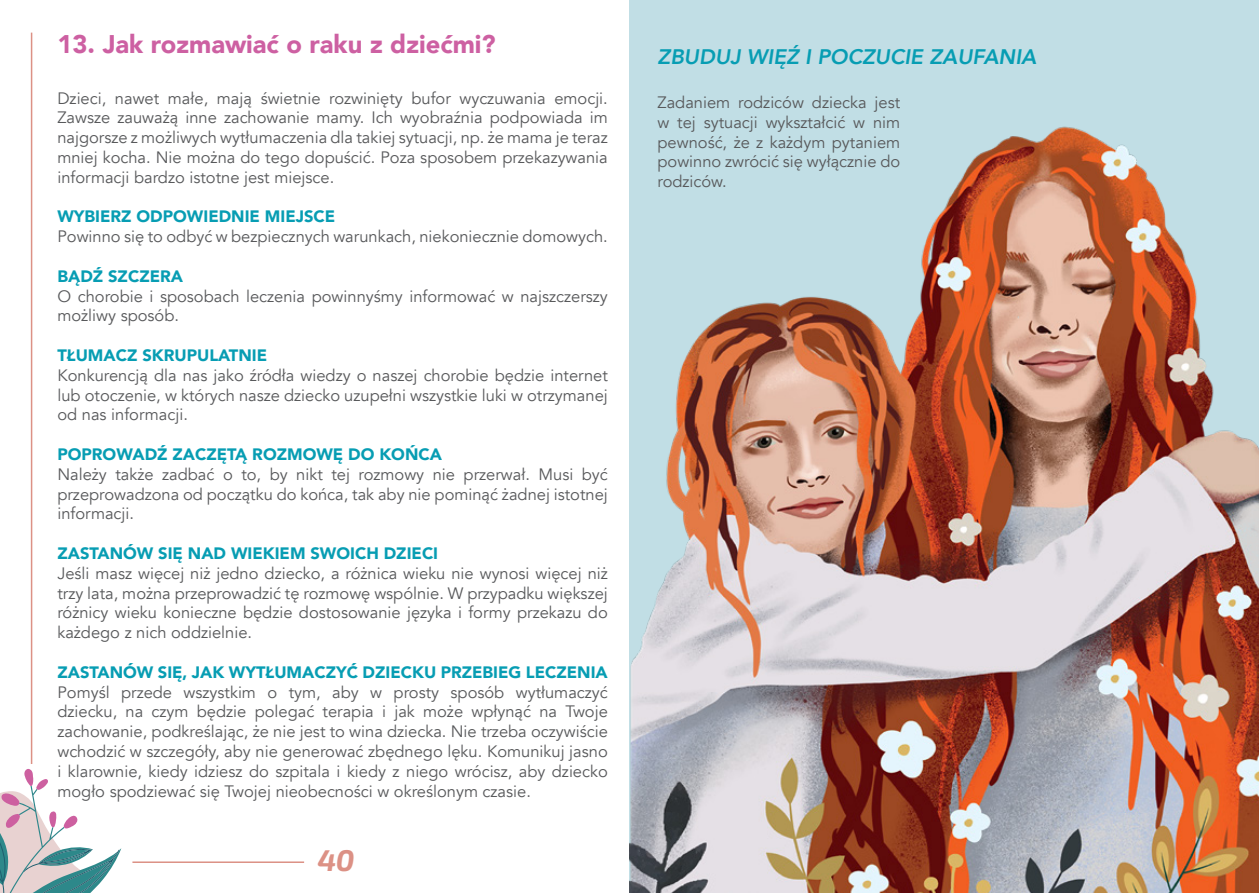
<style>
.page{position:relative;width:1259px;height:893px;background:#fff}
.page>*{position:absolute;margin:0;border:0;box-sizing:border-box;transform-origin:0 0}
.t1{font:italic 700 30px "Exo 2";color:#dc9185}
.t2{font:900 25.5px "Avenir";color:#cd60a2}
.t3{font:italic 800 21px "Avenir";color:#079db3}
.t4{font:16.5px/19.8px "Avenir";color:#58595b;text-align:justify}
.t5{font:900 16.5px "Avenir";color:#079db3}
</style>
<div class="page">
<hr style="left:31px;top:33px;width:1px;height:731px;background:#dc9185">
<hr style="left:132px;top:861px;width:172px;height:2px;background:#dc9185">
<svg style="left:0;top:769px;width:121px;height:124px"></svg>
<div style="left:629px;top:0;width:630px;height:893px;background:#c1dee5"></div>
<img style="left:629px;top:126px;width:630px;height:767px">
<h2 class="t2" style="left:57px;top:22px;width:440px">13. Jak rozmawiać o raku z dziećmi?</h2>
<p class="t4" style="left:57px;top:88px;width:552px">Dzieci, nawet małe, mają świetnie rozwinięty bufor wyczuwania emocji.<br>Zawsze zauważą inne zachowanie mamy. Ich wyobraźnia podpowiada im najgorsze z możliwych wytłumaczenia dla takiej sytuacji, np. że mama je teraz mniej kocha. Nie można do tego dopuścić. Poza sposobem przekazywania informacji bardzo istotne jest miejsce.</p>
<p class="t5" style="left:57px;top:202px;width:279px">WYBIERZ ODPOWIEDNIE MIEJSCE</p>
<p class="t4" style="left:57px;top:227px;width:552px">Powinno się to odbyć w bezpiecznych warunkach, niekoniecznie domowych.</p>
<p class="t5" style="left:57px;top:262px;width:127px">BĄDŹ SZCZERA</p>
<p class="t4" style="left:57px;top:286px;width:552px">O chorobie i sposobach leczenia powinnyśmy informować w najszczerszy możliwy sposób.</p>
<p class="t5" style="left:57px;top:341px;width:211px">TŁUMACZ SKRUPULATNIE</p>
<p class="t4" style="left:57px;top:365px;width:552px">Konkurencją dla nas jako źródła wiedzy o naszej chorobie będzie internet lub otoczenie, w których nasze dziecko uzupełni wszystkie luki w otrzymanej od nas informacji.</p>
<p class="t5" style="left:57px;top:440px;width:386px">POPROWADŹ ZACZĘTĄ ROZMOWĘ DO KOŃCA</p>
<p class="t4" style="left:57px;top:464px;width:552px">Należy także zadbać o to, by nikt tej rozmowy nie przerwał. Musi być przeprowadzona od początku do końca, tak aby nie pominąć żadnej istotnej informacji.</p>
<p class="t5" style="left:57px;top:539px;width:382px">ZASTANÓW SIĘ NAD WIEKIEM SWOICH DZIECI</p>
<p class="t4" style="left:57px;top:563px;width:552px">Jeśli masz więcej niż jedno dziecko, a różnica wieku nie wynosi więcej niż trzy lata, można przeprowadzić tę rozmowę wspólnie. W przypadku większej różnicy wieku konieczne będzie dostosowanie języka i formy przekazu do każdego z nich oddzielnie.</p>
<p class="t5" style="left:57px;top:658px;width:552px">ZASTANÓW SIĘ, JAK WYTŁUMACZYĆ DZIECKU PRZEBIEG LECZENIA</p>
<p class="t4" style="left:57px;top:682px;width:552px">Pomyśl przede wszystkim o tym, aby w prosty sposób wytłumaczyć dziecku, na czym będzie polegać terapia i jak może wpłynąć na Twoje zachowanie, podkreślając, że nie jest to wina dziecka. Nie trzeba oczywiście wchodzić w szczegóły, aby nie generować zbędnego lęku. Komunikuj jasno i klarownie, kiedy idziesz do szpitala i kiedy z niego wrócisz, aby dziecko mogło spodziewać się Twojej nieobecności w określonym czasie.</p>
<h1 class="t1" style="left:317px;top:843px;width:39px">40</h1>
<p class="t3" style="left:657px;top:44px;width:380px">ZBUDUJ WIĘŹ I POCZUCIE ZAUFANIA</p>
<p class="t4" style="left:657px;top:93px;width:244px">Zadaniem rodziców dziecka jest w tej sytuacji wykształcić w nim pewność, że z każdym pytaniem powinno zwrócić się wyłącznie do rodziców.</p>
</div>
